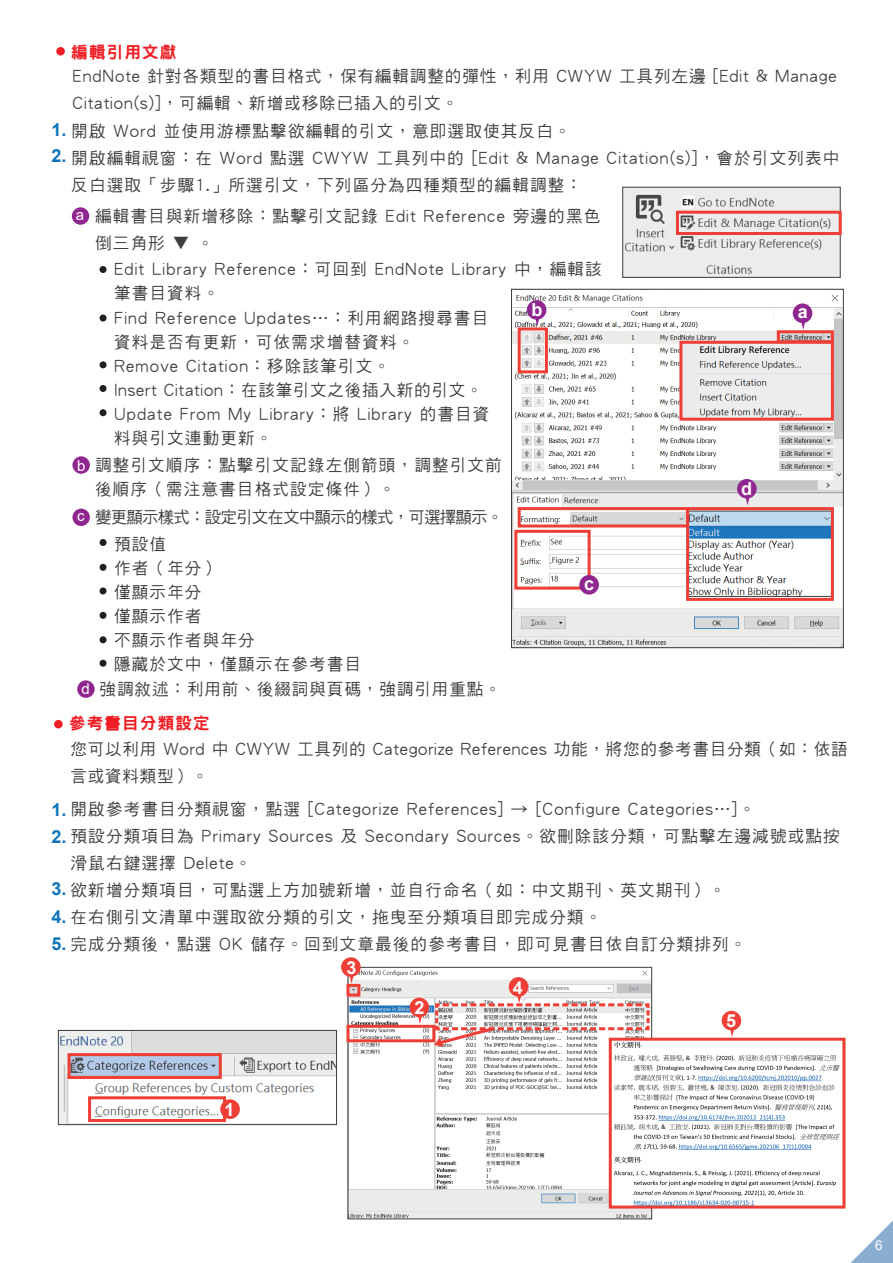
<style>
.page{position:relative;width:893px;height:1263px;background:#fff}
.page>*{position:absolute;margin:0;border:0;box-sizing:border-box;transform-origin:0 0}
.t1{font:700 18px "Arial";color:#fff}
.t2{font:700 18px/26.7px "Arial";color:#1074bc}
.t3{font:16.5px/24.2px "DF Hei W5 WINP BF";letter-spacing:.075em;color:#3e3e3f}
.t4{font:16.5px/27px "DF Hei W5 WINP BF";letter-spacing:.05em;color:#3e3e3f}
.t5{font:16.5px "DF Hei W5 WINP BF";letter-spacing:-.05em;color:#3e3e3f}
.t6{font:16.5px "DFN Hei W9 WINP BF";letter-spacing:.075em;color:#ee1d23}
.t7{font:15px "Arial";color:#fff}
.t8{font:13.5px "Arial";color:#fff}
.s1{font-family:"Arial";font-weight:700;font-size:18px;color:#1074bc}
</style>
<div class="page">
<svg style="left:850px;top:1220px;width:43px;height:43px"></svg>
<div style="left:56px;top:47px;width:9px;height:9px;background:#ee1d23;border-radius:50%"></div>
<div style="left:72px;top:207px;width:17px;height:18px;background:#90268f;border-radius:50%"></div>
<div style="left:72px;top:456px;width:18px;height:18px;background:#90268f;border-radius:50%"></div>
<div style="left:72px;top:509px;width:18px;height:17px;background:#90268f;border-radius:50%"></div>
<div style="left:77px;top:680px;width:18px;height:18px;background:#90268f;border-radius:50%"></div>
<div style="left:100px;top:266px;width:7px;height:7px;background:#231f20;border-radius:50%"></div>
<div style="left:100px;top:539px;width:7px;height:7px;background:#231f20;border-radius:50%"></div>
<div style="left:100px;top:564px;width:7px;height:7px;background:#231f20;border-radius:50%"></div>
<div style="left:100px;top:587px;width:7px;height:7px;background:#231f20;border-radius:50%"></div>
<div style="left:100px;top:612px;width:7px;height:7px;background:#231f20;border-radius:50%"></div>
<div style="left:100px;top:636px;width:7px;height:7px;background:#231f20;border-radius:50%"></div>
<div style="left:100px;top:660px;width:7px;height:7px;background:#231f20;border-radius:50%"></div>
<div style="left:100px;top:314px;width:7px;height:7px;background:#231f20;border-radius:50%"></div>
<div style="left:100px;top:361px;width:7px;height:7px;background:#231f20;border-radius:50%"></div>
<div style="left:100px;top:385px;width:7px;height:7px;background:#231f20;border-radius:50%"></div>
<div style="left:100px;top:409px;width:7px;height:7px;background:#231f20;border-radius:50%"></div>
<img style="left:624px;top:189px;width:214px;height:87px">
<div style="left:622px;top:187px;width:218px;height:91px;border:1px solid #3e3e3f"></div>
<img style="left:513px;top:295px;width:328px;height:351px">
<div style="left:511px;top:289px;width:332px;height:359px;border:1px solid #3e3e3f"></div>
<div style="left:54px;top:720px;width:9px;height:8px;background:#ee1d23;border-radius:50%"></div>
<img style="left:683px;top:345px;width:147px;height:72px">
<img style="left:690px;top:513px;width:140px;height:82px">
<div style="left:687px;top:511px;width:146px;height:86px;border:1px solid #3e3e3f"></div>
<img style="left:60px;top:1032px;width:275px;height:91px">
<div style="left:58px;top:1030px;width:279px;height:95px;border:1px solid #3e3e3f"></div>
<img style="left:350px;top:970px;width:300px;height:247px">
<div style="left:348px;top:967px;width:304px;height:252px;border:1px solid #3e3e3f"></div>
<img style="left:613px;top:1042px;width:227px;height:162px">
<div style="left:793px;top:303px;width:19px;height:20px;background:#90268f;border-radius:50%"></div>
<svg style="left:801px;top:323px;width:4px;height:7px"></svg>
<div style="left:527px;top:300px;width:19px;height:20px;background:#90268f;border-radius:50%"></div>
<svg style="left:535px;top:319px;width:4px;height:7px"></svg>
<div style="left:737px;top:479px;width:20px;height:19px;background:#90268f;border-radius:50%"></div>
<svg style="left:746px;top:498px;width:4px;height:7px"></svg>
<div style="left:676px;top:211px;width:166px;height:24px;border:3px solid #ee3e35"></div>
<div style="left:518px;top:327px;width:30px;height:46px;border:3px solid #ee3e35"></div>
<div style="left:679px;top:341px;width:155px;height:80px;border:3px solid #ee3e35"></div>
<div style="left:777px;top:330px;width:57px;height:13px;border:3px solid #ee3e35"></div>
<div style="left:518px;top:507px;width:171px;height:20px;border:3px solid #ee3e35"></div>
<div style="left:514px;top:530px;width:77px;height:60px;border:3px solid #ee3e35"></div>
<div style="left:686px;top:507px;width:148px;height:94px;border:3px solid #ee3e35"></div>
<div style="left:579px;top:575px;width:20px;height:19px;background:#90268f;border-radius:50%"></div>
<div style="left:68px;top:1053px;width:154px;height:26px;border:3px solid #ee3e35"></div>
<div style="left:88px;top:1096px;width:138px;height:26px;border:3px solid #ee3e35"></div>
<div style="left:341px;top:957px;width:20px;height:20px;background:#ee3e35;border-radius:50%"></div>
<svg style="left:350px;top:976px;width:4px;height:7px"></svg>
<div style="left:410px;top:998px;width:19px;height:19px;background:#ee3e35;border-radius:50%"></div>
<svg style="left:418px;top:1017px;width:4px;height:7px"></svg>
<div style="left:509px;top:977px;width:19px;height:20px;background:#ee3e35;border-radius:50%"></div>
<div style="left:722px;top:1011px;width:19px;height:19px;background:#ee3e35;border-radius:50%"></div>
<svg style="left:730px;top:1030px;width:4px;height:7px"></svg>
<div style="left:346px;top:984px;width:14px;height:12px;border:3px solid #ee3e35"></div>
<div style="left:346px;top:1025px;width:89px;height:17px;border:3px solid #ee3e35"></div>
<div style="left:609px;top:1038px;width:236px;height:170px;border:3px solid #ee3e35"></div>
<svg style="left:434px;top:995px;width:217px;height:52px"></svg>
<div style="left:220px;top:1099px;width:20px;height:20px;background:#ee3e35;border-radius:50%"></div>
<p class="t6" style="left:71px;top:43px;width:107px">編輯引用文獻</p>
<p class="t3" style="left:73px;top:62px;width:765px;line-height:27px">EndNote 針對各類型的書目格式，保有編輯調整的彈性，利用 CWYW 工具列左邊 [Edit &amp; Manage<br>Citation(s)]，可編輯、新增或移除已插入的引文。</p>
<p class="t3" style="left:52px;top:119px;width:520px"><span class="s1">1.</span> 開啟 Word 並使用游標點擊欲編輯的引文，意即選取使其反白。</p>
<p class="t3" style="left:71px;top:144px;width:770px;line-height:27px;text-indent:-20px"><span class="s1">2.</span> 開啟編輯視窗：在 Word 點選 CWYW 工具列中的 [Edit &amp; Manage Citation(s)]，會於引文列表中反白選取「步驟1.」所選引文，下列區分為四種類型的編輯調整：</p>
<p class="t3" style="left:95px;top:202px;width:507px;line-height:27px">編輯書目與新增移除：點擊引文記錄 Edit Reference 旁邊的黑色倒三角形 ▼ 。</p>
<p class="t3" style="left:114px;top:257px;width:489px">Edit Library Reference：可回到 EndNote Library 中，編輯該筆書目資料。<br>Find Reference Updates…：利用網路搜尋書目<br>資料是否有更新，可依需求增替資料。<br>Remove Citation：移除該筆引文。<br>Insert Citation：在該筆引文之後插入新的引文。<br>Update From My Library：將 Library 的書目資<br>料與引文連動更新。</p>
<p class="t3" style="left:95px;top:453px;width:408px">調整引文順序：點擊引文記錄左側箭頭，調整引文前後順序（需注意書目格式設定條件）。</p>
<p class="t5" style="left:95px;top:509px;width:410px">變更顯示樣式：設定引文在文中顯示的樣式，可選擇顯示。</p>
<p class="t7" style="left:76px;top:204px;width:10px">a</p>
<p class="t1" style="left:531px;top:297px;width:12px">b</p>
<p class="t1" style="left:798px;top:299px;width:12px">a</p>
<p class="t7" style="left:77px;top:455px;width:10px">b</p>
<p class="t1" style="left:741px;top:476px;width:12px">d</p>
<p class="t7" style="left:77px;top:505px;width:9px">c</p>
<p class="t3" style="left:114px;top:532px;width:53px">預設值</p>
<p class="t3" style="left:114px;top:556px;width:107px">作者（年分）</p>
<p class="t3" style="left:114px;top:580px;width:89px">僅顯示年分</p>
<p class="t3" style="left:114px;top:604px;width:89px">僅顯示作者</p>
<p class="t3" style="left:114px;top:628px;width:142px">不顯示作者與年分</p>
<p class="t3" style="left:114px;top:652px;width:249px">隱藏於文中，僅顯示在參考書目</p>
<p class="t3" style="left:100px;top:677px;width:403px">強調敘述：利用前、後綴詞與頁碼，強調引用重點。</p>
<p class="t6" style="left:69px;top:714px;width:142px">參考書目分類設定</p>
<p class="t4" style="left:71px;top:736px;width:779px">您可以利用 Word 中 CWYW 工具列的 Categorize References 功能，將您的參考書目分類（如：依語言或資料類型）。</p>
<p class="t3" style="left:71px;top:795px;width:771px;line-height:27px">開啟參考書目分類視窗，點選 [Categorize References] → [Configure Categories…]。<br>預設分類項目為 Primary Sources 及 Secondary Sources。欲刪除該分類，可點擊左邊減號或點按滑鼠右鍵選擇 Delete。</p>
<p class="t3" style="left:52px;top:877px;width:675px"><span class="s1">3.</span> 欲新增分類項目，可點選上方加號新增，並自行命名（如：中文期刊、英文期刊）。</p>
<p class="t3" style="left:71px;top:903px;width:677px;line-height:27px;text-indent:-19px"><span class="s1">4.</span> 在右側引文清單中選取欲分類的引文，拖曳至分類項目即完成分類。<br>完成分類後，點選 OK 儲存。回到文章最後的參考書目，即可見書目依自訂分類排列。</p>
<p class="t1" style="left:584px;top:571px;width:12px">c</p>
<p class="t7" style="left:81px;top:678px;width:10px">d</p>
<p class="t2" style="left:52px;top:797px;width:17px">1.<br>2.</p>
<p class="t2" style="left:52px;top:931px;width:17px">5.</p>
<p class="t1" style="left:225px;top:1097px;width:12px">1</p>
<p class="t1" style="left:346px;top:955px;width:12px">3</p>
<p class="t1" style="left:414px;top:995px;width:12px">2</p>
<p class="t1" style="left:513px;top:974px;width:12px">4</p>
<p class="t1" style="left:726px;top:1008px;width:12px">5</p>
<p class="t8" style="left:875px;top:1235px;width:9px">6</p>
</div>
